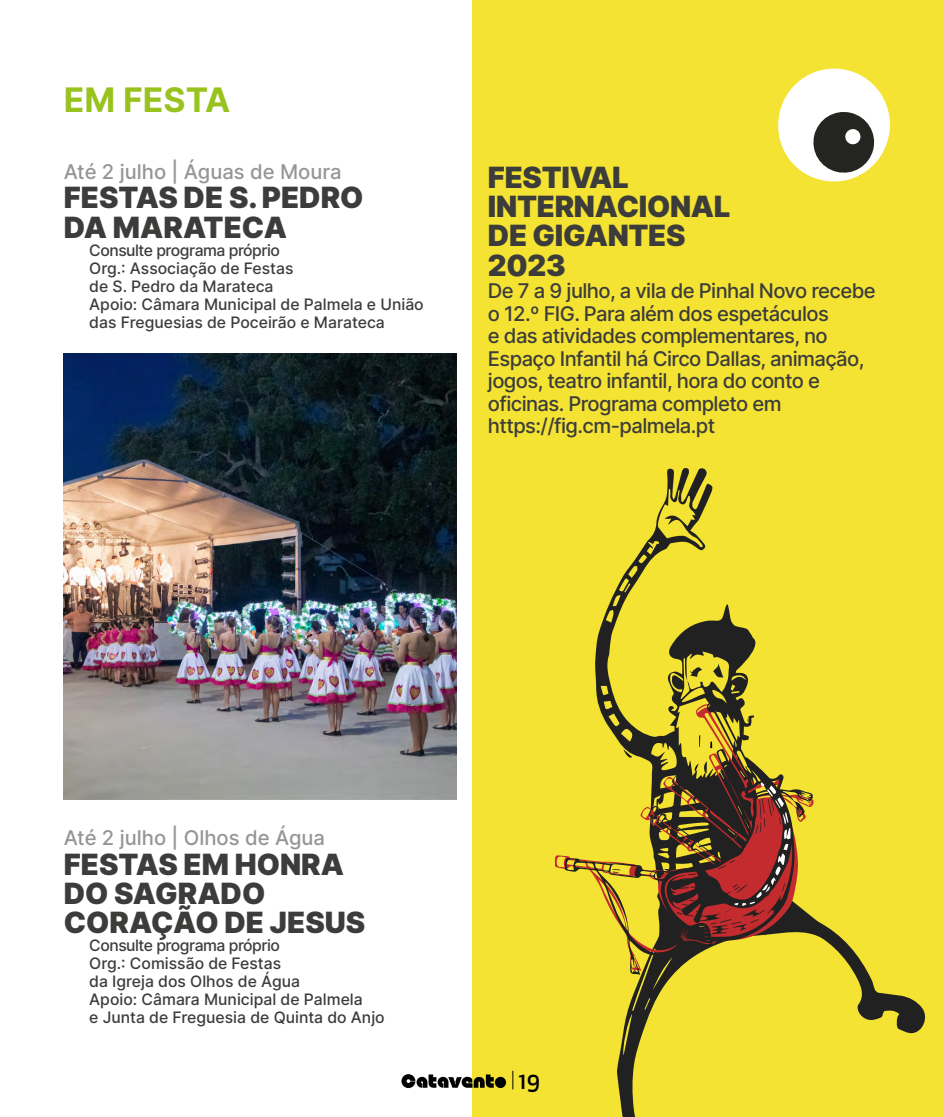
<style>
.page{position:relative;width:944px;height:1117px;background:#fff}
.page>*{position:absolute;margin:0;border:0;box-sizing:border-box;transform-origin:0 0}
.t1{font:700 33.75px "Inter";color:#98c21d}
.t2{font:900 29.25px/29.2px "Inter";letter-spacing:-.01em;color:#3c3c3b}
.t3{font:500 22.5px "Apex New";color:#000}
.t4{font:500 20.25px/22.5px "Inter";letter-spacing:-.03em;color:#3c3c3b}
.t5{font:500 20.25px "Inter";color:#969595}
.t6{font:500 15.75px/18px "Inter";color:#3c3c3b}
.s1{font-family:"Bebas Neue";font-weight:400;font-size:24.75px}
</style>
<div class="page">
<div style="left:472px;top:0;width:472px;height:1116px;background:#f4e333"></div>
<img style="left:64px;top:353px;width:392px;height:446px">
<svg style="left:595px;top:468px;width:161px;height:648px"></svg>
<svg style="left:565px;top:698px;width:191px;height:276px"></svg>
<svg style="left:747px;top:719px;width:4px;height:6px"></svg>
<svg style="left:606px;top:867px;width:14px;height:5px"></svg>
<svg style="left:658px;top:735px;width:268px;height:298px"></svg>
<svg style="left:778px;top:68px;width:112px;height:114px"></svg>
<svg style="left:401px;top:1074px;width:105px;height:13px"></svg>
<h1 class="t1" style="left:64px;top:75px;width:168px">EM FESTA</h1>
<p class="t5" style="left:64px;top:157px;width:279px">Até 2 julho | Águas de Moura</p>
<h2 class="t2" style="left:64px;top:182px;width:301px">FESTAS DE S. PEDRO<br>DA MARATECA</h2>
<p class="t6" style="left:89px;top:240px;width:336px">Consulte programa próprio<br>Org.: Associação de Festas<br>de S. Pedro da Marateca<br>Apoio: Câmara Municipal de Palmela e União das Freguesias de Poceirão e Marateca</p>
<h2 class="t2" style="left:488px;top:162px;width:244px">FESTIVAL<br>INTERNACIONAL<br>DE GIGANTES<br>2023</h2>
<p class="t4" style="left:488px;top:279px;width:389px">De 7 a 9 julho, a vila de Pinhal Novo recebe o 12.º FIG. Para além dos espetáculos<br>e das atividades complementares, no Espaço Infantil há Circo Dallas, animação, jogos, teatro infantil, hora do conto e oficinas. Programa completo em https://fig.cm-palmela.pt</p>
<p class="t5" style="left:64px;top:823px;width:263px">Até 2 julho | Olhos de Água</p>
<h2 class="t2" style="left:64px;top:848px;width:303px">FESTAS EM HONRA<br>DO SAGRADO<br>CORAÇÃO DE JESUS</h2>
<p class="t6" style="left:89px;top:935px;width:297px">Consulte programa próprio<br>Org.: Comissão de Festas<br>da Igreja dos Olhos de Água<br>Apoio: Câmara Municipal de Palmela<br>e Junta de Freguesia de Quinta do Anjo</p>
<h3 class="t3" style="left:510px;top:1064px;width:32px"><span class="s1">|</span>19</h3>
</div>
